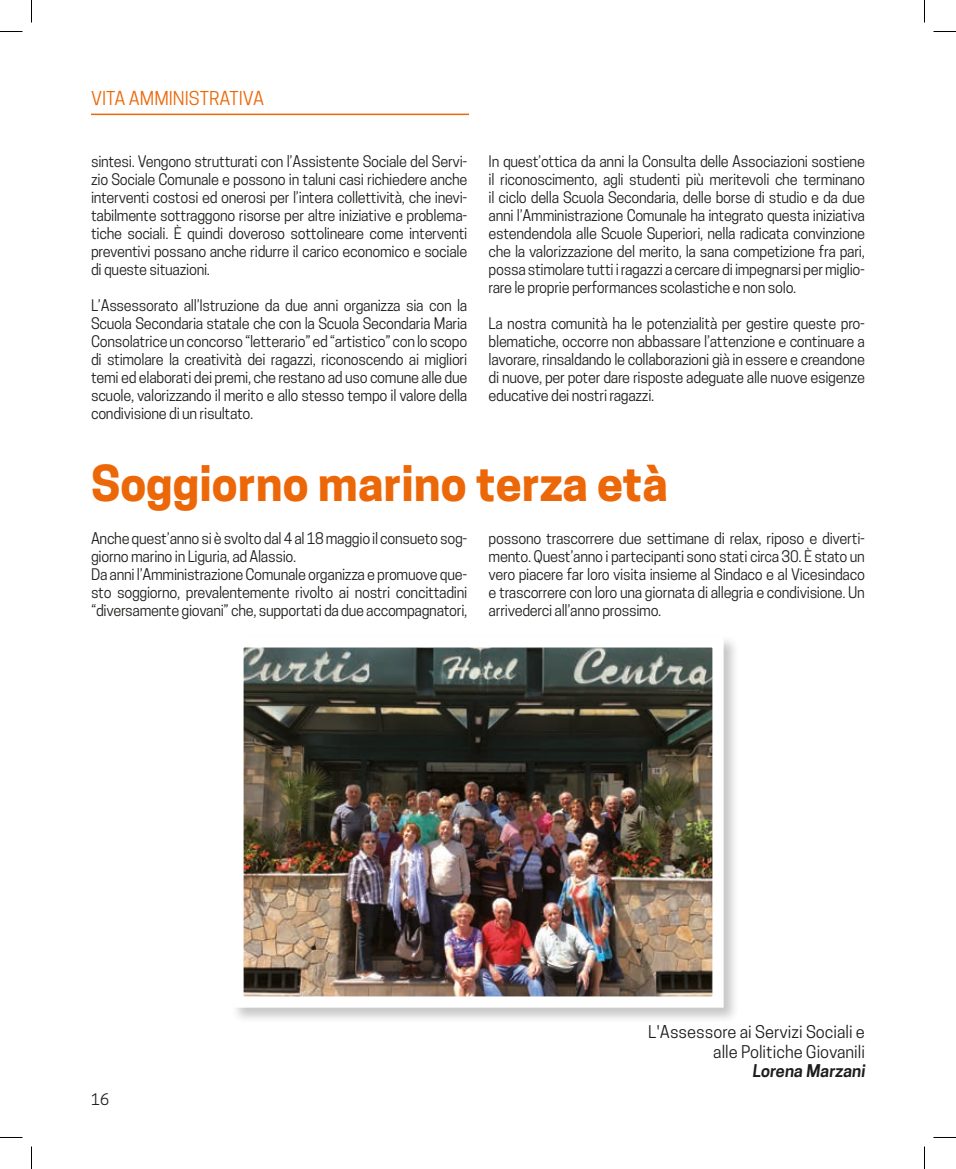
<style>
.page{position:relative;width:956px;height:1169px;background:#fff}
.page>*{position:absolute;margin:0;border:0;box-sizing:border-box;transform-origin:0 0}
.t1{font:700 46.5px "Cooper Hewitt";color:#ec6708}
.t2{font:18px "Cooper Hewitt";color:#ec6708}
.t3{font:16.5px/19.5px "Cooper Hewitt";color:#1d1d1b;text-align:right}
.t4{font:600 16.5px "Cooper Hewitt";color:#1d1d1b}
.t5{font:15px/18px "Cooper Hewitt";letter-spacing:-.02em;color:#1d1d1b;text-align:justify}
</style>
<div class="page">
<div style="left:231px;top:635px;width:509px;height:389px;background:#1d1d1b;opacity:.25"></div>
<img style="left:244px;top:648px;width:468px;height:347px">
<div style="left:232px;top:636px;width:492px;height:371px;border:11px solid #fff"></div>
<hr style="left:91px;top:114px;width:378px;height:1px;background:#ec6708">
<svg style="left:0;top:31px;width:22px;height:1px"></svg>
<svg style="left:933px;top:31px;width:23px;height:1px"></svg>
<svg style="left:0;top:1137px;width:22px;height:1px"></svg>
<svg style="left:933px;top:1137px;width:23px;height:1px"></svg>
<svg style="left:31px;top:0;width:1px;height:23px"></svg>
<svg style="left:31px;top:1146px;width:1px;height:23px"></svg>
<svg style="left:924px;top:0;width:1px;height:23px"></svg>
<svg style="left:924px;top:1146px;width:1px;height:23px"></svg>
<p class="t2" style="left:91px;top:87px;width:174px">VITA AMMINISTRATIVA</p>
<p class="t5" style="left:91px;top:152px;width:378px">sintesi. Vengono strutturati con l’Assistente Sociale del Servi&shy;zio Sociale Comunale e possono in taluni casi richiedere anche interventi costosi ed onerosi per l’intera collettività, che inevi&shy;tabilmente sottraggono risorse per altre iniziative e problema&shy;tiche sociali. È quindi doveroso sottolineare come interventi preventivi possano anche ridurre il carico economico e sociale di queste situazioni.</p>
<p class="t5" style="left:91px;top:296px;width:378px">L’Assessorato all’Istruzione da due anni organizza sia con la Scuola Secondaria statale che con la Scuola Secondaria Maria Consolatrice un concorso “letterario” ed “artistico” con lo scopo di stimolare la creatività dei ragazzi, riconoscendo ai migliori temi ed elaborati dei premi, che restano ad uso comune alle due scuole, valorizzando il merito e allo stesso tempo il valore della condivisione di un risultato.</p>
<p class="t5" style="left:489px;top:152px;width:378px">In quest’ottica da anni la Consulta delle Associazioni sostiene il riconoscimento, agli studenti più meritevoli che terminano il ciclo della Scuola Secondaria, delle borse di studio e da due anni l’Amministrazione Comunale ha integrato questa iniziativa estendendola alle Scuole Superiori, nella radicata convinzione che la valorizzazione del merito, la sana competizione fra pari, possa stimolare tutti i ragazzi a cercare di impegnarsi per miglio&shy;rare le proprie performances scolastiche e non solo.</p>
<p class="t5" style="left:489px;top:314px;width:378px">La nostra comunità ha le potenzialità per gestire queste pro&shy;blematiche, occorre non abbassare l’attenzione e continuare a lavorare, rinsaldando le collaborazioni già in essere e creandone di nuove, per poter dare risposte adeguate alle nuove esigenze educative dei nostri ragazzi.</p>
<h1 class="t1" style="left:91px;top:456px;width:579px">Soggiorno marino terza età</h1>
<p class="t5" style="left:91px;top:529px;width:378px;text-align:left">Anche quest’anno si è svolto dal 4 al 18 maggio il consueto sog&shy;giorno marino in Liguria, ad Alassio.<br>Da anni l’Amministrazione Comunale organizza e promuove que&shy;sto soggiorno, prevalentemente rivolto ai nostri concittadini “diversamente giovani” che, supportati da due accompagnatori,</p>
<p class="t5" style="left:489px;top:529px;width:378px">possono trascorrere due settimane di relax, riposo e diverti&shy;mento. Quest’anno i partecipanti sono stati circa 30. È stato un vero piacere far loro visita insieme al Sindaco e al Vicesindaco e trascorrere con loro una giornata di allegria e condivisione. Un arrivederci all’anno prossimo.</p>
<p class="t5" style="left:91px;top:1090px;width:19px">16</p>
<p class="t3" style="left:648px;top:1022px;width:218px">L'Assessore ai Servizi Sociali e alle Politiche Giovanili</p>
<p class="t4" style="left:752px;top:1061px;width:117px">Lorena Marzani</p>
</div>
